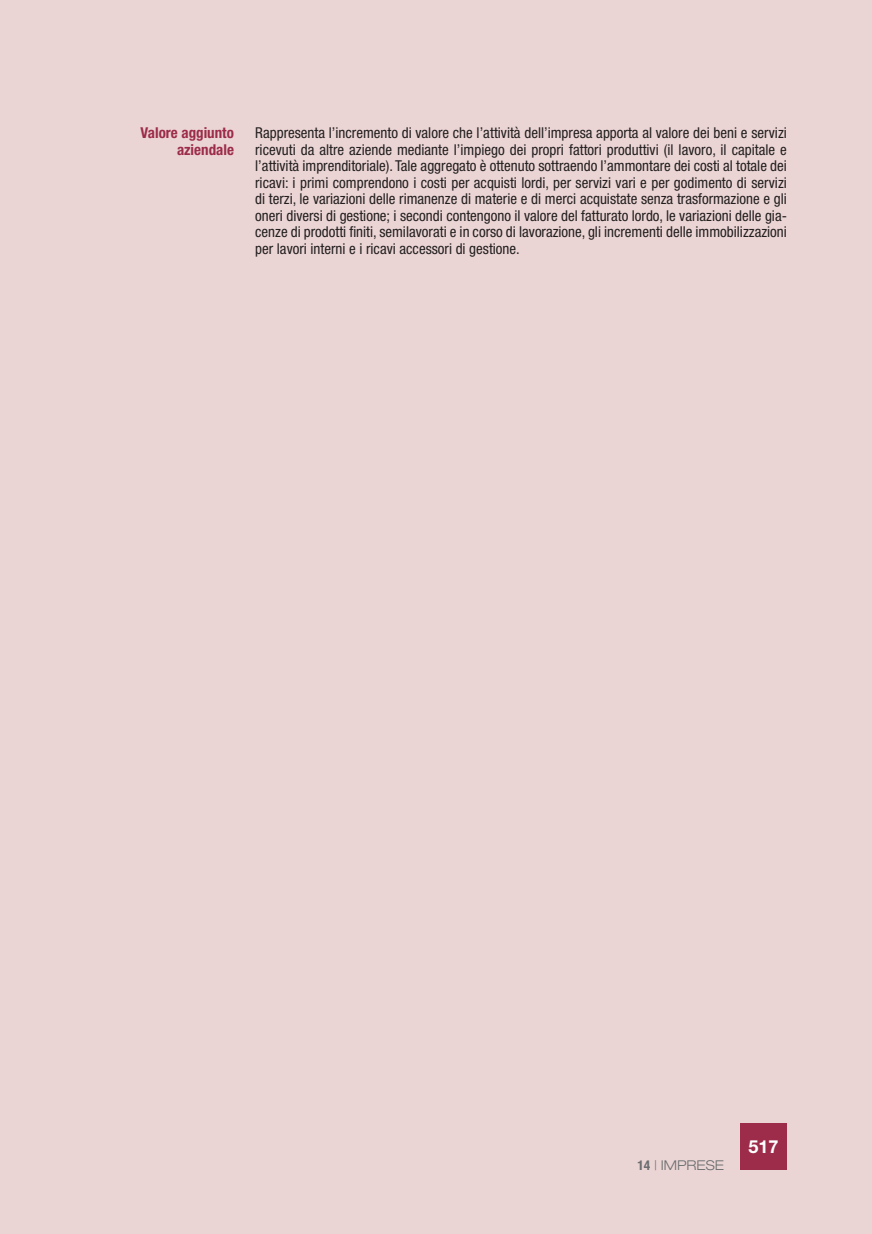
<style>
.page{position:relative;width:872px;height:1234px;background:#fff}
.page>*{position:absolute;margin:0;border:0;box-sizing:border-box;transform-origin:0 0}
.t1{font:700 18px "Helvetica Neue LT Std";color:#fff}
.t2{font:condensed 15px/16.5px "Helvetica Neue LT Std";color:#231f20;text-align:justify}
.t3{font:700 condensed 15px/16.5px "Helvetica Neue LT Std";color:#9c2c49;text-align:right}
.t4{font:300 expanded 13.5px "Helvetica Neue LT Std";color:#6c6d70}
.s1{font-weight:700;font-stretch:condensed}
</style>
<div class="page">
<div style="left:0;top:0;width:872px;height:1233px;background:#ebd5d4"></div>
<div style="left:740px;top:1123px;width:47px;height:46px;background:#9c2c49"></div>
<p class="t3" style="left:140px;top:124px;width:95px">Valore aggiunto aziendale</p>
<p class="t2" style="left:255px;top:125px;width:533px">Rappresenta l’incremento di valore che l’attività dell’impresa apporta al valore dei beni e servizi ricevuti da altre aziende mediante l’impiego dei propri fattori produttivi (il lavoro, il capitale e l’attività imprenditoriale). Tale aggregato è ottenuto sottraendo l’ammontare dei costi al totale dei ricavi: i primi comprendono i costi per acquisti lordi, per servizi vari e per godimento di servizi di terzi, le variazioni delle rimanenze di materie e di merci acquistate senza trasformazione e gli oneri diversi di gestione; i secondi contengono il valore del fatturato lordo, le variazioni delle gia&shy;cenze di prodotti finiti, semilavorati e in corso di lavorazione, gli incrementi delle immobilizzazioni per lavori interni e i ricavi accessori di gestione.</p>
<p class="t4" style="left:637px;top:1156px;width:88px"><span class="s1">14</span> | IMPRESE</p>
<p class="t1" style="left:748px;top:1135px;width:32px">517</p>
</div>
